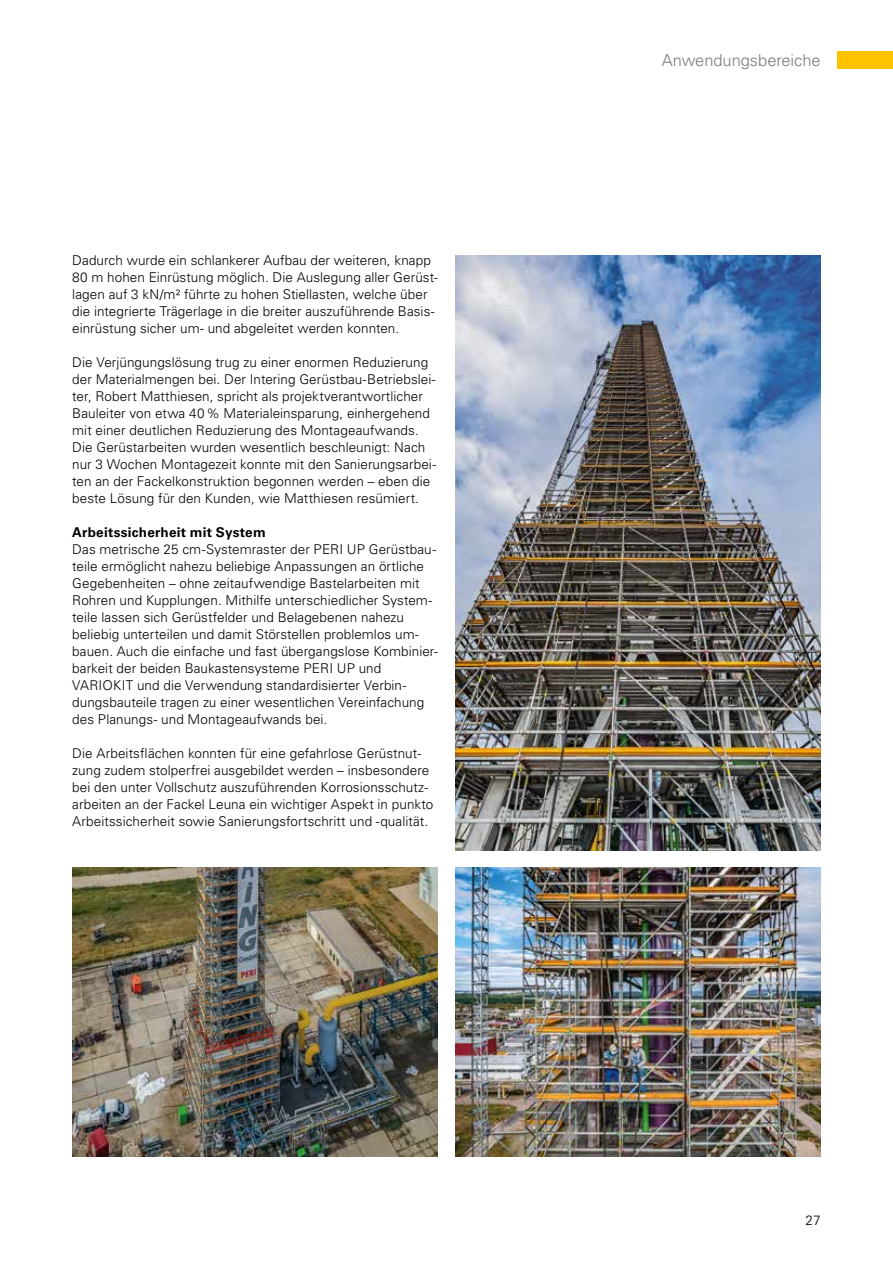
<style>
.page{position:relative;width:893px;height:1263px;background:#fff}
.page>*{position:absolute;margin:0;border:0;box-sizing:border-box;transform-origin:0 0}
.t1{font:300 16.5px "Univers LT Pro";letter-spacing:-.005em;color:#7c7b7b}
.t2{font:300 13.5px/17px "Univers LT Pro";letter-spacing:.005em;color:#000}
.t3{font:700 13.5px "Univers LT Pro";letter-spacing:.02em;color:#000}
</style>
<div class="page">
<img style="left:72px;top:867px;width:366px;height:290px">
<img style="left:455px;top:255px;width:366px;height:595px">
<img style="left:455px;top:867px;width:366px;height:290px">
<div style="left:838px;top:51px;width:55px;height:17px;background:#fdc300"></div>
<p class="t2" style="left:72px;top:252px;width:367px">Dadurch wurde ein schlankerer Aufbau der weiteren, knapp 80 m hohen Einrüstung möglich. Die Auslegung aller Gerüst&shy;lagen auf 3 kN/m² führte zu hohen Stiellasten, welche über die integrierte Trägerlage in die breiter auszuführende Basis&shy;einrüstung sicher um- und abgeleitet werden konnten.</p>
<p class="t2" style="left:72px;top:354px;width:365px">Die Verjüngungslösung trug zu einer enormen Reduzierung der Materialmengen bei. Der Intering Gerüstbau-Betriebslei&shy;ter, Robert Matthiesen, spricht als projektverantwortlicher Bauleiter von etwa 40% Materialeinsparung, einhergehend mit einer deutlichen Reduzierung des Montageaufwands.<br>Die Gerüstarbeiten wurden wesentlich beschleunigt: Nach nur 3 Wochen Montagezeit konnte mit den Sanierungsarbei&shy;ten an der Fackelkonstruktion begonnen werden – eben die beste Lösung für den Kunden, wie Matthiesen resümiert.</p>
<p class="t3" style="left:72px;top:524px;width:195px">Arbeitssicherheit mit System</p>
<p class="t2" style="left:72px;top:541px;width:367px">Das metrische 25 cm-Systemraster der PERI UP Gerüstbau&shy;teile ermöglicht nahezu beliebige Anpassungen an örtliche Gegebenheiten – ohne zeitaufwendige Bastelarbeiten mit Rohren und Kupplungen. Mithilfe unterschiedlicher System&shy;teile lassen sich Gerüstfelder und Belagebenen nahezu beliebig unterteilen und damit Störstellen problemlos um&shy;bauen. Auch die einfache und fast übergangslose Kombinier&shy;barkeit der beiden Baukastensysteme PERI UP und VARIOKIT und die Verwendung standardisierter Verbin&shy;dungsbauteile tragen zu einer wesentlichen Vereinfachung des Planungs- und Montageaufwands bei.</p>
<p class="t2" style="left:72px;top:745px;width:363px">Die Arbeitsflächen konnten für eine gefahrlose Gerüstnut&shy;zung zudem stolperfrei ausgebildet werden – insbesondere bei den unter Vollschutz auszuführenden Korrosionsschutz&shy;arbeiten an der Fackel Leuna ein wichtiger Aspekt in punkto Arbeitssicherheit sowie Sanierungsfortschritt und -qualität.</p>
<p class="t1" style="left:662px;top:50px;width:161px">Anwendungsbereiche</p>
<p class="t2" style="left:806px;top:1212px;width:17px">27</p>
</div>
